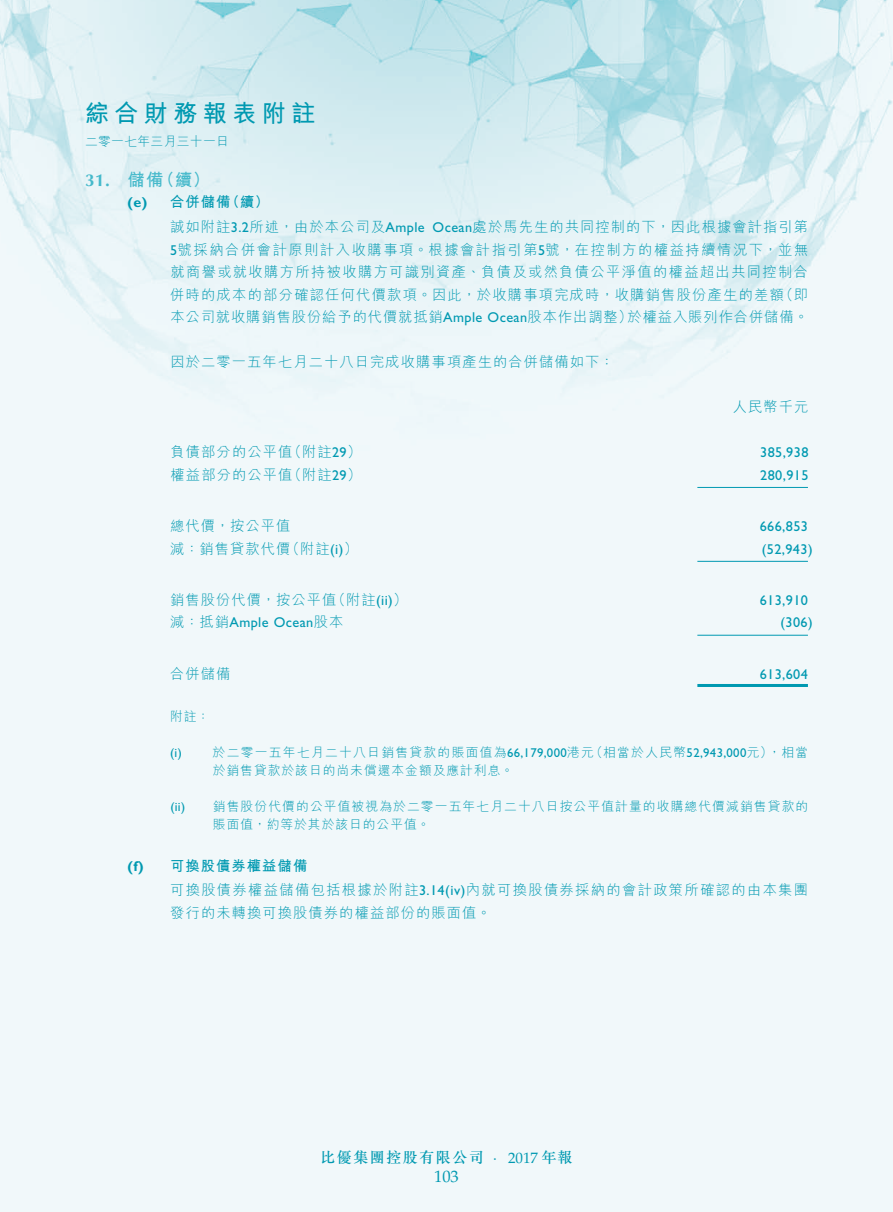
<style>
.page{position:relative;width:893px;height:1212px;background:#fff}
.page>*{position:absolute;margin:0;border:0;box-sizing:border-box;transform-origin:0 0}
.t1{font:700 24px "M Hei HK";letter-spacing:.23em;color:#0099b1}
.t2{font:700 17.25px "M Hei HK";color:#45b9cb}
.t3{font:700 17.25px "Optima LT Std";color:#45b9cb}
.t4{font:16.5px "Palatino LT Std";color:#0099b1}
.t5{font:500 15px "M Sung HK";letter-spacing:.1em;color:#0099b1}
.t6{font:15px "Palatino LT Std";color:#0099b1}
.t7{font:300 14.25px/22.5px "M Hei HK";letter-spacing:.08em;color:#0099b1}
.t8{font:14.25px "Gill Sans Std";letter-spacing:.03em;color:#0099b1}
.t9{font:300 14.25px "M Hei HK";letter-spacing:.11em;color:#0099b1}
.t10{font:700 14.25px "M Hei HK";letter-spacing:.08em;color:#0099b1}
.t11{font:700 14.25px "Gill Sans Std";color:#0099b1}
.t12{font:300 12.75px "M Hei HK";letter-spacing:.09em;color:#0099b1}
.t13{font:12.75px "Gill Sans Std";letter-spacing:.03em;color:#0099b1}
.t14{font:300 12.75px "M Hei HK";letter-spacing:.03em;color:#0099b1}
.s1{font-family:"Gill Sans Std";font-weight:400}
.s2{font-family:"M Hei HK";font-weight:300}
.s3{font-family:"M Sung HK";font-weight:500}
</style>
<div class="page">
<img style="left:0;top:0;width:893px;height:1212px">
<hr style="left:697px;top:487px;width:111px;height:1px;background:#0099b1">
<hr style="left:697px;top:561px;width:111px;height:1px;background:#0099b1">
<hr style="left:697px;top:635px;width:111px;height:1px;background:#0099b1">
<hr style="left:697px;top:684px;width:111px;height:3px;background:#0099b1">
<h1 class="t1" style="left:85px;top:95px;width:232px">綜合財務報表附註</h1>
<p class="t14" style="left:85px;top:132px;width:145px">二零一七年三月三十一日</p>
<p class="t2" style="left:157px;top:167px;width:54px">（續(</p>
<p class="t2" style="left:128px;top:167px;width:37px">儲備</p>
<p class="t3" style="left:85px;top:170px;width:26px">31.</p>
<p class="t11" style="left:128px;top:194px;width:21px">)e(</p>
<p class="t11" style="left:128px;top:857px;width:18px">)f(</p>
<p class="t10" style="left:170px;top:192px;width:62px">合併儲備</p>
<p class="t10" style="left:225px;top:192px;width:45px">（續(</p>
<p class="t7" style="left:170px;top:215px;width:256px">誠如附註<span class="s1">3.2</span>所述，由於本公司及<span class="s1">Ample</span></p>
<p class="t9" style="left:170px;top:239px;width:640px"><span class="s1">5</span>號採納合併會計原則計入收購事項。根據會計指引第號<span class="s1">5</span> ，在控制方的權益持續情況下，並無</p>
<p class="t7" style="left:170px;top:260px;width:639px">就商譽或就收購方所持被收購方可識別資產、負債及或然負債公平淨值的權益超出共同控制合</p>
<p class="t7" style="left:779px;top:283px;width:30px">（即</p>
<p class="t7" style="left:433px;top:215px;width:377px"><span class="s1">Ocean</span>處於馬先生的共同控制的下，因此根據會計指引第</p>
<p class="t7" style="left:627px;top:283px;width:182px;text-indent:-457px">併時的成本的部分確認任何代價款項。因此，於收購事項完成時，收購銷售股份產生的差額<br>於權益入賬列作合併儲備。</p>
<p class="t7" style="left:170px;top:305px;width:464px">本公司就收購銷售股份給予的代價就抵銷<span class="s1">Ample Ocean</span>股本作出調整）</p>
<p class="t7" style="left:170px;top:350px;width:445px">因於二零一五年七月二十八日完成收購事項產生的合併儲備如下：</p>
<p class="t7" style="left:287px;top:440px;width:75px">（附註<span class="s1">29</span>(</p>
<p class="t7" style="left:171px;top:440px;width:123px">負債部分的公平值</p>
<p class="t7" style="left:733px;top:395px;width:77px">人民幣千元</p>
<p class="t8" style="left:760px;top:444px;width:50px">385,938</p>
<p class="t7" style="left:287px;top:463px;width:75px">（附註<span class="s1">29</span>(</p>
<p class="t7" style="left:171px;top:463px;width:123px">權益部分的公平值</p>
<p class="t8" style="left:760px;top:467px;width:50px">280,915</p>
<p class="t7" style="left:170px;top:514px;width:122px">總代價，按公平值</p>
<p class="t8" style="left:760px;top:518px;width:50px">666,853</p>
<p class="t7" style="left:170px;top:536px;width:122px">減：銷售貸款代價</p>
<p class="t7" style="left:286px;top:536px;width:74px">（附註 (<span class="s1">(i(</span></p>
<p class="t8" style="left:762px;top:540px;width:52px">)52,943(</p>
<p class="t7" style="left:332px;top:588px;width:77px">（附註 (<span class="s1">(i i(</span></p>
<p class="t7" style="left:170px;top:588px;width:168px">銷售股份代價，按公平值</p>
<p class="t8" style="left:760px;top:592px;width:50px">613,910</p>
<p class="t8" style="left:170px;top:614px;width:175px"><span class="s2">減：抵銷</span>Ample Ocean<span class="s2">股本</span></p>
<p class="t8" style="left:780px;top:614px;width:34px">)306(</p>
<p class="t7" style="left:170px;top:662px;width:62px">合併儲備</p>
<p class="t12" style="left:170px;top:707px;width:41px">附註：</p>
<p class="t8" style="left:760px;top:666px;width:50px">613,604</p>
<p class="t13" style="left:170px;top:745px;width:13px">)i(</p>
<p class="t13" style="left:170px;top:799px;width:16px">)i i(</p>
<p class="t12" style="left:213px;top:743px;width:383px">於二零一五年七月二十八日銷售貸款的賬面值為<span class="s1">66,179,000</span>港元</p>
<p class="t13" style="left:590px;top:745px;width:184px"><span class="s2">（相當於人民幣</span>52,943,000<span class="s2">元）</span></p>
<p class="t12" style="left:768px;top:743px;width:41px">，相當</p>
<p class="t12" style="left:213px;top:761px;width:302px">於銷售貸款於該日的尚未償還本金額及應計利息。</p>
<p class="t12" style="left:213px;top:797px;width:597px">銷售股份代價的公平值被視為於二零一五年七月二十八日按公平值計量的收購總代價減銷售貸款的</p>
<p class="t12" style="left:213px;top:815px;width:219px">賬面值，約等於其於該日的公平值。</p>
<p class="t10" style="left:170px;top:855px;width:139px">可換股債券權益儲備</p>
<p class="t7" style="left:170px;top:878px;width:640px">可換股債券權益儲備包括根據於附註<span class="s1">3.14(iv)</span>內就可換股債券採納的會計政策所確認的由本集團發行的未轉換可換股債券的權益部份的賬面值。</p>
<p class="t5" style="left:320px;top:1147px;width:165px">比優集團控股有限公司</p>
<p class="t4" style="left:434px;top:1167px;width:26px">103</p>
<p class="t6" style="left:493px;top:1149px;width:5px">·</p>
<p class="t6" style="left:508px;top:1149px;width:66px">2017 <span class="s3">年報</span></p>
</div>
